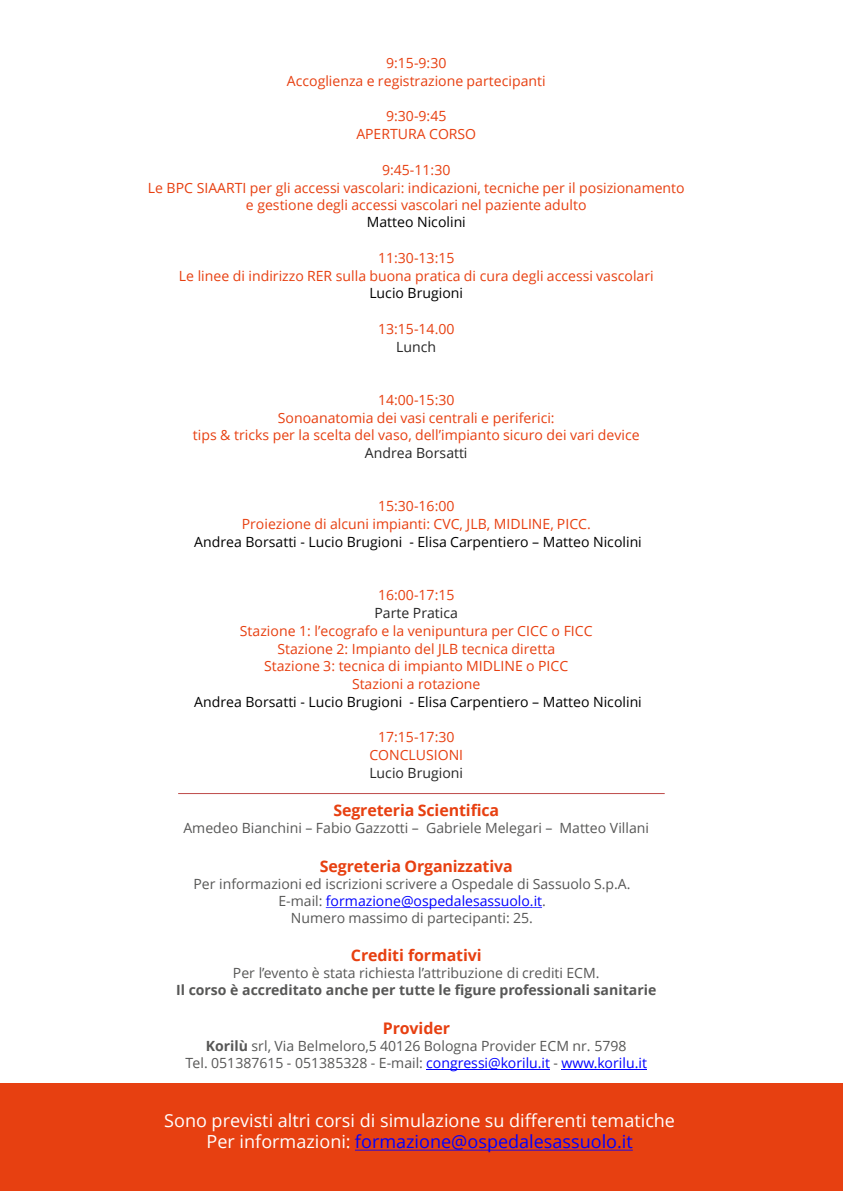
<style>
.page{position:relative;width:843px;height:1191px;background:#fff}
.page>*{position:absolute;margin:0;border:0;box-sizing:border-box;transform-origin:0 0}
.t1{font:18px "Open Sans";color:#fff}
.t2{font:18px "Open Sans";color:#00f}
.t3{font:700 16px "Open Sans";letter-spacing:-.005em;color:#e74011}
.t4{font:700 16px "Open Sans";letter-spacing:-.005em;color:#e73f10}
.t5{font:14px/16.8px "Open Sans";color:#e73f10;text-align:center}
.t6{font:14px "Open Sans";color:#575756}
.t7{font:14px "Open Sans";color:#000}
.t8{font:14px "Open Sans";color:#e74011}
.t9{font:700 14px "Open Sans";color:#575756}
.t10{font:14px "Open Sans";color:#262626}
.t11{font:14px "Open Sans";color:#00f}
.s1{color:#575756}
.s2{font-weight:700}
.s3{color:#00f}
.s4{color:#fff}
</style>
<div class="page">
<svg style="left:325px;top:907px;width:216px;height:1px"></svg>
<hr style="left:426px;top:1069px;width:123px;height:1px;background:#00f">
<hr style="left:561px;top:1069px;width:85px;height:1px;background:#00f">
<div style="left:0;top:1083px;width:842px;height:108px;background:#e74011"></div>
<svg style="left:355px;top:1150px;width:277px;height:1px"></svg>
<hr style="left:178px;top:793px;width:486px;height:1px;background:#be4b48">
<p class="t8" style="left:386px;top:53px;width:62px">9:15-9:30</p>
<p class="t5" style="left:286px;top:72px;width:260px">Accoglienza e registrazione partecipanti</p>
<p class="t5" style="left:386px;top:108px;width:62px">9:30-9:45</p>
<p class="t8" style="left:356px;top:125px;width:121px">APERTURA CORSO</p>
<p class="t8" style="left:382px;top:160px;width:70px">9:45-11:30</p>
<p class="t5" style="left:148px;top:179px;width:538px">Le BPC SIAARTI per gli accessi vascolari: indicazioni, tecniche per il posizionamento e gestione degli accessi vascolari nel paziente adulto</p>
<p class="t7" style="left:366px;top:213px;width:101px">Matteo Nicolini</p>
<p class="t8" style="left:378px;top:248px;width:78px">11:30-13:15</p>
<p class="t5" style="left:179px;top:267px;width:476px">Le linee di indirizzo RER sulla buona pratica di cura degli accessi vascolari</p>
<p class="t7" style="left:369px;top:284px;width:95px">Lucio Brugioni</p>
<p class="t5" style="left:378px;top:320px;width:78px">13:15-14.00</p>
<p class="t10" style="left:396px;top:337px;width:41px">Lunch</p>
<p class="t5" style="left:378px;top:391px;width:78px">14:00-15:30</p>
<p class="t5" style="left:193px;top:409px;width:448px">Sonoanatomia dei vasi centrali e periferici:<br>tips &amp; tricks per la scelta del vaso, dell’impianto sicuro dei vari device</p>
<p class="t10" style="left:365px;top:443px;width:104px">Andrea Borsatti</p>
<p class="t8" style="left:378px;top:496px;width:78px">15:30-16:00</p>
<p class="t8" style="left:241px;top:514px;width:350px">Proiezione di alcuni impianti: CVC, JLB, MIDLINE, PICC.</p>
<p class="t7" style="left:194px;top:532px;width:449px">Andrea Borsatti - Lucio Brugioni - Elisa Carpentiero – Matteo Nicolini</p>
<p class="t8" style="left:378px;top:585px;width:78px">16:00-17:15</p>
<p class="t10" style="left:374px;top:603px;width:85px">Parte Pratica</p>
<p class="t5" style="left:240px;top:622px;width:354px">Stazione 1: l’ecografo e la venipuntura per CICC o FICC</p>
<p class="t5" style="left:277px;top:640px;width:279px">Stazione 2: Impianto del JLB tecnica diretta</p>
<p class="t5" style="left:264px;top:657px;width:305px">Stazione 3: tecnica di impianto MIDLINE o PICC</p>
<p class="t5" style="left:352px;top:675px;width:130px">Stazioni a rotazione</p>
<p class="t7" style="left:194px;top:692px;width:449px">Andrea Borsatti - Lucio Brugioni - Elisa Carpentiero – Matteo Nicolini</p>
<p class="t8" style="left:378px;top:728px;width:78px">17:15-17:30</p>
<p class="t8" style="left:369px;top:746px;width:95px">CONCLUSIONI</p>
<p class="t10" style="left:369px;top:763px;width:95px">Lucio Brugioni</p>
<p class="t3" style="left:333px;top:799px;width:167px">Segreteria Scientifica</p>
<p class="t6" style="left:183px;top:819px;width:467px">Amedeo Bianchini – Fabio Gazzotti – Gabriele Melegari – Matteo Villani</p>
<p class="t3" style="left:320px;top:855px;width:194px">Segreteria Organizzativa</p>
<p class="t6" style="left:193px;top:875px;width:438px">Per informazioni ed iscrizioni scrivere a Ospedale di Sassuolo S.p.A.</p>
<p class="t11" style="left:278px;top:892px;width:269px"><span class="s1">E-mail:</span> formazione@ospedalesassuolo.it<span class="s1">.</span></p>
<p class="t6" style="left:291px;top:908px;width:243px">Numero massimo di partecipanti: 25.</p>
<p class="t4" style="left:351px;top:944px;width:132px">Crediti formativi</p>
<p class="t6" style="left:233px;top:964px;width:368px">Per l’evento è stata richiesta l’attribuzione di crediti ECM.</p>
<p class="t9" style="left:176px;top:980px;width:481px">Il corso è accreditato anche per tutte le figure professionali sanitarie</p>
<p class="t4" style="left:382px;top:1017px;width:69px">Provider</p>
<p class="t6" style="left:206px;top:1037px;width:422px"><span class="s2">Korilù</span> srl, Via Belmeloro,5 40126 Bologna Provider ECM nr. 5798</p>
<p class="t6" style="left:185px;top:1053px;width:462px">Tel. 051387615 - 051385328 - E-mail: <span class="s3">congressi@korilu.it</span> - <span class="s3">www.korilu.it</span></p>
<p class="t1" style="left:164px;top:1108px;width:512px">Sono previsti altri corsi di simulazione su differenti tematiche</p>
<p class="t2" style="left:206px;top:1130px;width:427px"><span class="s4">Per informazioni:</span> formazione@ospedalesassuolo.it</p>
</div>
